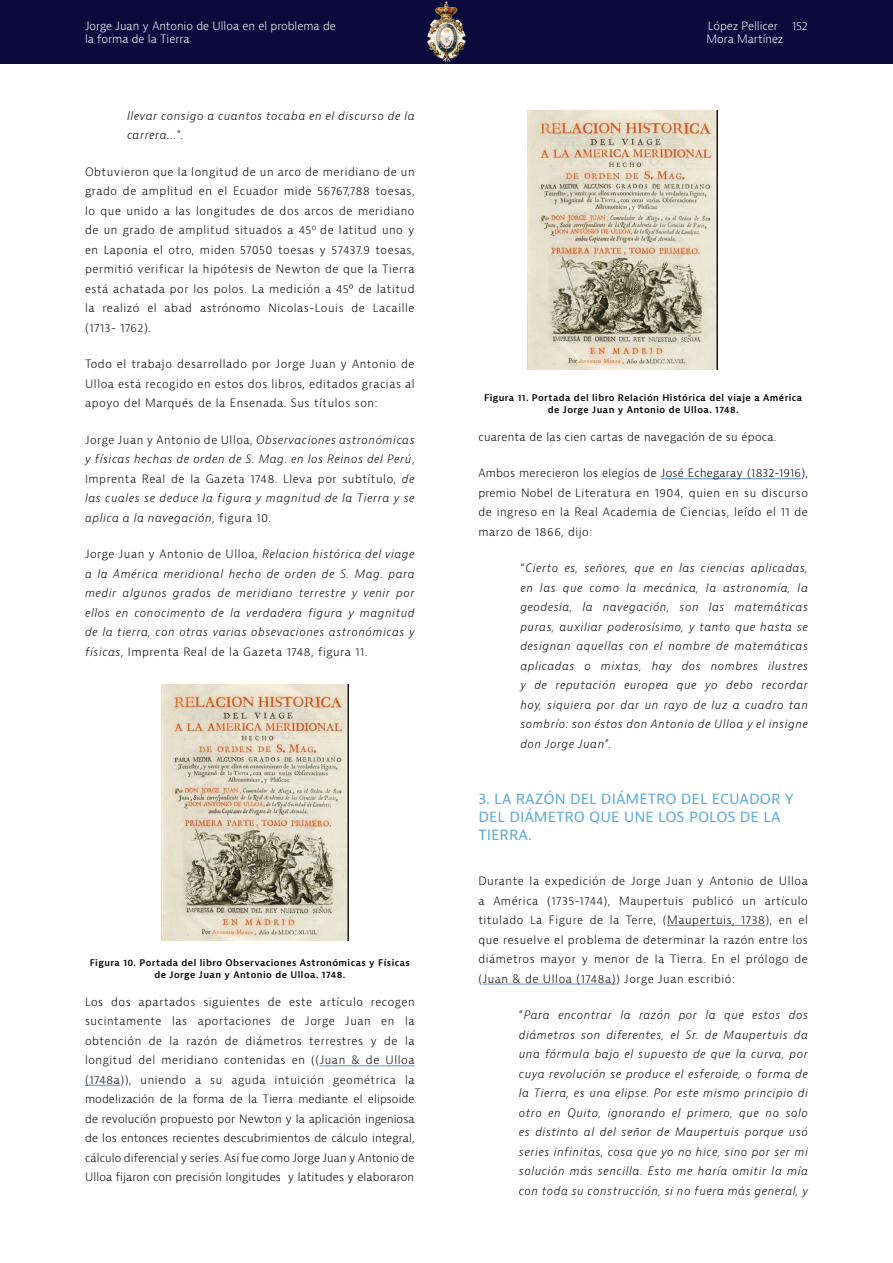
<style>
.page{position:relative;width:893px;height:1263px;background:#fff}
.page>*{position:absolute;margin:0;border:0;box-sizing:border-box;transform-origin:0 0}
.Subtítulos_Artículo{font:15px/18px "Bernina Sans";color:#62abd9}
.Body_Artículo_negro{font:300 11.25px/19.5px "Bernina Sans";letter-spacing:.05em;color:#000;text-align:justify}
.Body_Artículo_negro-2{font:italic 300 11.25px/19.5px "Bernina Sans";letter-spacing:.05em;color:#000;text-align:justify}
.t1{font:300 11.25px/13.5px "Bernina Sans";color:#fff}
.Body_Artículo_negro-3{font:300 11.25px "Bernina Sans";letter-spacing:.025em;color:#000}
.Image_Footnote{font:600 9px/12px "Bernina Sans";letter-spacing:.05em;color:#000;text-align:center}
.s1{font-style:normal}
</style>
<div class="page">
<div style="left:0;top:0;width:893px;height:64px;background:#0a0a3c"></div>
<img style="left:427px;top:2px;width:38px;height:60px">
<hr style="left:320px;top:1065px;width:95px;height:1px;background:#558ed9">
<hr style="left:85px;top:1085px;width:36px;height:1px;background:#558ed9">
<img style="left:161px;top:685px;width:187px;height:256px">
<hr style="left:661px;top:478px;width:140px;height:1px;background:#558ed9">
<hr style="left:667px;top:925px;width:98px;height:1px;background:#558ed9">
<hr style="left:483px;top:984px;width:133px;height:1px;background:#558ed9">
<img style="left:528px;top:111px;width:189px;height:258px">
<p class="t1" style="left:85px;top:19px;width:252px">Jorge Juan y Antonio de Ulloa en el problema de la forma de la Tierra</p>
<p class="t1" style="left:708px;top:19px;width:71px">López Pellicer</p>
<p class="t1" style="left:792px;top:19px;width:17px">152</p>
<p class="t1" style="left:706px;top:33px;width:79px">Mora Martínez</p>
<p class="Body_Artículo_negro-2" style="left:127px;top:106px;width:289px">llevar consigo a cuantos tocaba en el discurso de la carrera...<span class="s1">”.</span></p>
<p class="Body_Artículo_negro" style="left:85px;top:162px;width:331px">Obtuvieron que la longitud de un arco de meridiano de un grado de amplitud en el Ecuador mide 56767,788 toesas, lo que unido a las longitudes de dos arcos de meridiano de un grado de amplitud situados a 45<sup>o</sup> de latitud uno y en Laponia el otro, miden 57050 toesas y 57437.9 toesas, permitió verificar la hipótesis de Newton de que la Tierra está achatada por los polos. La medición a 45º de latitud la realizó el abad astrónomo Nicolas-Louis de Lacaille (1713- 1762).</p>
<p class="Body_Artículo_negro" style="left:85px;top:354px;width:331px">Todo el trabajo desarrollado por Jorge Juan y Antonio de Ulloa está recogido en estos dos libros, editados gracias al apoyo del Marqués de la Ensenada. Sus títulos son:</p>
<p class="Body_Artículo_negro-2" style="left:85px;top:430px;width:331px"><span class="s1">Jorge Juan y Antonio de Ulloa,</span> Observaciones astronómicas y físicas hechas de orden de S. Mag. en los Reinos del Perú<span class="s1">, Imprenta Real de la Gazeta 1748. Lleva por subtítulo,</span> de las cuales se deduce la figura y magnitud de la Tierra y se aplica a la navegación<span class="s1">, figura 10.</span></p>
<p class="Body_Artículo_negro-2" style="left:85px;top:545px;width:331px"><span class="s1">Jorge Juan y Antonio de Ulloa,</span> Relacion histórica del viage a la América meridional hecho de orden de S. Mag. para medir algunos grados de meridiano terrestre y venir por ellos en conocimento de la verdadera figura y magnitud de la tierra, con otras varias obsevaciones astronómicas y físicas<span class="s1">, Imprenta Real de la Gazeta 1748, figura 11.</span></p>
<p class="Image_Footnote" style="left:90px;top:957px;width:322px">Figura 10. Portada del libro Observaciones Astronómicas y Físicas de Jorge Juan y Antonio de Ulloa. 1748.</p>
<p class="Body_Artículo_negro" style="left:85px;top:992px;width:331px">Los dos apartados siguientes de este artículo recogen sucintamente las aportaciones de Jorge Juan en la obtención de la razón de diámetros terrestres y de la longitud del meridiano contenidas en ((Juan &amp; de Ulloa (1748a)), uniendo a su aguda intuición geométrica la modelización de la forma de la Tierra mediante el elipsoide de revolución propuesto por Newton y la aplicación ingeniosa de los entonces recientes descubrimientos de cálculo integral, cálculo diferencial y series. Así fue como Jorge Juan y Antonio de Ulloa fijaron con precisión longitudes y latitudes y elaboraron</p>
<p class="Image_Footnote" style="left:484px;top:392px;width:320px">Figura 11. Portada del libro Relación Histórica del viaje a América de Jorge Juan y Antonio de Ulloa. 1748.</p>
<p class="Body_Artículo_negro-3" style="left:478px;top:429px;width:300px">cuarenta de las cien cartas de navegación de su época.</p>
<p class="Body_Artículo_negro" style="left:478px;top:463px;width:331px">Ambos merecieron los elegíos de José Echegaray (1832-1916), premio Nobel de Literatura en 1904, quien en su discurso de ingreso en la Real Academia de Ciencias, leído el 11 de marzo de 1866, dijo:</p>
<p class="Body_Artículo_negro-2" style="left:520px;top:558px;width:289px"><span class="s1">“</span>Cierto es, señores, que en las ciencias aplicadas, en las que como la mecánica, la astronomía, la geodesia, la navegación, son las matemáticas puras, auxiliar poderosísimo, y tanto que hasta se designan aquellas con el nombre de matemáticas aplicadas o mixtas, hay dos nombres ilustres y de reputación europea que yo debo recordar hoy, siquiera por dar un rayo de luz a cuadro tan sombrío: son éstos don Antonio de Ulloa y el insigne don Jorge Juan<span class="s1">”.</span></p>
<p class="Subtítulos_Artículo" style="left:478px;top:790px;width:317px">3. LA RAZÓN DEL DIÁMETRO DEL ECUADOR Y<br>DEL DIÁMETRO QUE UNE LOS POLOS DE LA<br>TIERRA.</p>
<p class="Body_Artículo_negro" style="left:478px;top:871px;width:331px">Durante la expedición de Jorge Juan y Antonio de Ulloa a América (1735-1744), Maupertuis publicó un artículo titulado La Figure de la Terre, (Maupertuis, 1738), en el que resuelve el problema de determinar la razón entre los diámetros mayor y menor de la Tierra. En el prólogo de (Juan &amp; de Ulloa (1748a)) Jorge Juan escribió:</p>
<p class="Body_Artículo_negro-2" style="left:519px;top:1005px;width:291px"><span class="s1">“</span>Para encontrar la razón por la que estos dos diámetros son diferentes, el Sr. de Maupertuis da una fórmula bajo el supuesto de que la curva, por cuya revolución se produce el esferoide, o forma de la Tierra, es una elipse. Por este mismo principio di otro en Quito, ignorando el primero, que no solo es distinto al del señor de Maupertuis porque usó series infinitas, cosa que yo no hice, sino por ser mi solución más sencilla. Esto me haría omitir la mía con toda su construcción, si no fuera más general, y</p>
</div>
